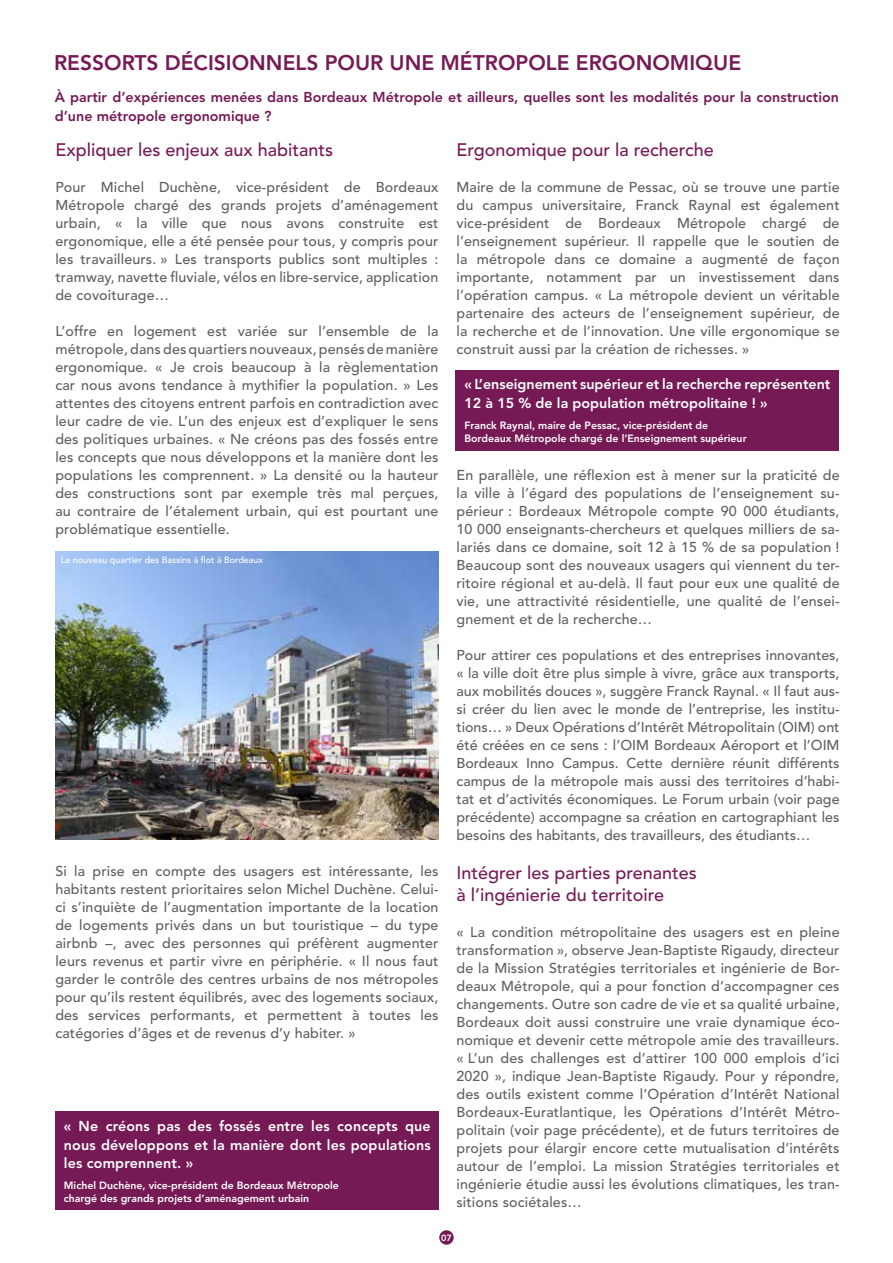
<style>
.page{position:relative;width:893px;height:1263px;background:#fff}
.page>*{position:absolute;margin:0;border:0;box-sizing:border-box;transform-origin:0 0}
.t1{font:800 21px "Avenir LT Std";color:#761a56}
.t2{font:500 18px/21.6px "Avenir LT Std";color:#761a56}
.t3{font:500 14.25px/18px "Avenir LT Std";letter-spacing:.01em;color:#60605f;text-align:justify}
.t4{font:800 14.25px/18.8px "Avenir LT Std";color:#fff;text-align:justify}
.t5{font:800 14.25px/18.8px "Avenir LT Std";color:#761a56}
.t6{font:800 10.5px/12.6px "Avenir LT Std";color:#fff}
.t7{font:500 9px "Avenir LT Std";color:#fff}
.t8{font:800 9px "Avenir LT Std";color:#fff}
</style>
<div class="page">
<img style="left:55px;top:552px;width:383px;height:287px">
<div style="left:55px;top:1111px;width:384px;height:99px;background:#761a56"></div>
<div style="left:439px;top:1230px;width:15px;height:15px;background:#761a56;border-radius:50%"></div>
<div style="left:456px;top:370px;width:383px;height:80px;background:#761a56"></div>
<h1 class="t1" style="left:54px;top:50px;width:689px">RESSORTS DÉCISIONNELS POUR UNE MÉTROPOLE ERGONOMIQUE</h1>
<p class="t5" style="left:55px;top:88px;width:786px">À partir d’expériences menées dans Bordeaux Métropole et ailleurs, quelles sont les modalités pour la construction d’une métropole ergonomique ?</p>
<p class="t2" style="left:55px;top:139px;width:279px">Expliquer les enjeux aux habitants</p>
<p class="t3" style="left:55px;top:178px;width:385px">Pour Michel Duchène, vice-président de Bordeaux Métropole chargé des grands projets d’aménagement urbain, « la ville que nous avons construite est ergonomique, elle a été pensée pour tous, y compris pour les travailleurs. » Les transports publics sont multiples : tramway, navette fluviale, vélos en libre-service, application de covoiturage…</p>
<p class="t3" style="left:55px;top:322px;width:385px">L’offre en logement est variée sur l’ensemble de la métropole, dans des quartiers nouveaux, pensés de manière ergonomique. « Je crois beaucoup à la règlementation car nous avons tendance à mythifier la population. » Les attentes des citoyens entrent parfois en contradiction avec leur cadre de vie. L’un des enjeux est d’expliquer le sens des politiques urbaines. « Ne créons pas des fossés entre les concepts que nous développons et la manière dont les populations les comprennent. » La densité ou la hauteur des constructions sont par exemple très mal perçues, au contraire de l’étalement urbain, qui est pourtant une problématique essentielle.</p>
<p class="t7" style="left:61px;top:555px;width:204px">Le nouveau quartier des Bassins à flot à Bordeaux</p>
<p class="t3" style="left:55px;top:862px;width:385px">Si la prise en compte des usagers est intéressante, les habitants restent prioritaires selon Michel Duchène. Celui&shy;ci s’inquiète de l’augmentation importante de la location de logements privés dans un but touristique – du type airbnb –, avec des personnes qui préfèrent augmenter leurs revenus et partir vivre en périphérie. « Il nous faut garder le contrôle des centres urbains de nos métropoles pour qu’ils restent équilibrés, avec des logements sociaux, des services performants, et permettent à toutes les catégories d’âges et de revenus d’y habiter. »</p>
<p class="t4" style="left:64px;top:1116px;width:368px">« Ne créons pas des fossés entre les concepts que nous développons et la manière dont les populations les comprennent. »</p>
<p class="t6" style="left:64px;top:1179px;width:276px">Michel Duchène, vice-président de Bordeaux Métropole chargé des grands projets d’aménagement urbain</p>
<p class="t2" style="left:456px;top:139px;width:259px">Ergonomique pour la recherche</p>
<p class="t3" style="left:456px;top:178px;width:385px">Maire de la commune de Pessac, où se trouve une partie du campus universitaire, Franck Raynal est également vice-président de Bordeaux Métropole chargé de l’enseignement supérieur. Il rappelle que le soutien de la métropole dans ce domaine a augmenté de façon importante, notamment par un investissement dans l’opération campus. « La métropole devient un véritable partenaire des acteurs de l’enseignement supérieur, de la recherche et de l’innovation. Une ville ergonomique se construit aussi par la création de richesses. »</p>
<p class="t4" style="left:464px;top:375px;width:368px">« L’enseignement supérieur et la recherche représentent<br>12 à 15 % de la population métropolitaine ! »</p>
<p class="t6" style="left:464px;top:419px;width:284px">Franck Raynal, maire de Pessac, vice-président de<br>Bordeaux Métropole chargé de l’Enseignement supérieur</p>
<p class="t3" style="left:456px;top:466px;width:385px">En parallèle, une réflexion est à mener sur la praticité de la ville à l’égard des populations de l’enseignement su&shy;périeur : Bordeaux Métropole compte 90 000 étudiants, 10 000 enseignants-chercheurs et quelques milliers de sa&shy;lariés dans ce domaine, soit 12 à 15 % de sa population !<br>Beaucoup sont des nouveaux usagers qui viennent du ter&shy;ritoire régional et au-delà. Il faut pour eux une qualité de vie, une attractivité résidentielle, une qualité de l’ensei&shy;gnement et de la recherche…</p>
<p class="t3" style="left:456px;top:646px;width:385px">Pour attirer ces populations et des entreprises innovantes, « la ville doit être plus simple à vivre, grâce aux transports, aux mobilités douces », suggère Franck Raynal. « Il faut aus&shy;si créer du lien avec le monde de l’entreprise, les institu&shy;tions… » Deux Opérations d’Intérêt Métropolitain (OIM) ont été créées en ce sens : l’OIM Bordeaux Aéroport et l’OIM Bordeaux Inno Campus. Cette dernière réunit différents campus de la métropole mais aussi des territoires d’habi&shy;tat et d’activités économiques. Le Forum urbain (voir page précédente) accompagne sa création en cartographiant les besoins des habitants, des travailleurs, des étudiants…</p>
<p class="t2" style="left:456px;top:863px;width:242px">Intégrer les parties prenantes à l’ingénierie du territoire</p>
<p class="t3" style="left:456px;top:923px;width:385px">« La condition métropolitaine des usagers est en pleine transformation », observe Jean-Baptiste Rigaudy, directeur de la Mission Stratégies territoriales et ingénierie de Bor&shy;deaux Métropole, qui a pour fonction d’accompagner ces changements. Outre son cadre de vie et sa qualité urbaine, Bordeaux doit aussi construire une vraie dynamique éco&shy;nomique et devenir cette métropole amie des travailleurs. « L’un des challenges est d’attirer 100 000 emplois d’ici 2020 », indique Jean-Baptiste Rigaudy. Pour y répondre, des outils existent comme l’Opération d’Intérêt National Bordeaux-Euratlantique, les Opérations d’Intérêt Métro&shy;politain (voir page précédente), et de futurs territoires de projets pour élargir encore cette mutualisation d’intérêts autour de l’emploi. La mission Stratégies territoriales et ingénierie étudie aussi les évolutions climatiques, les tran&shy;sitions sociétales…</p>
<p class="t8" style="left:441px;top:1232px;width:12px">07</p>
</div>
